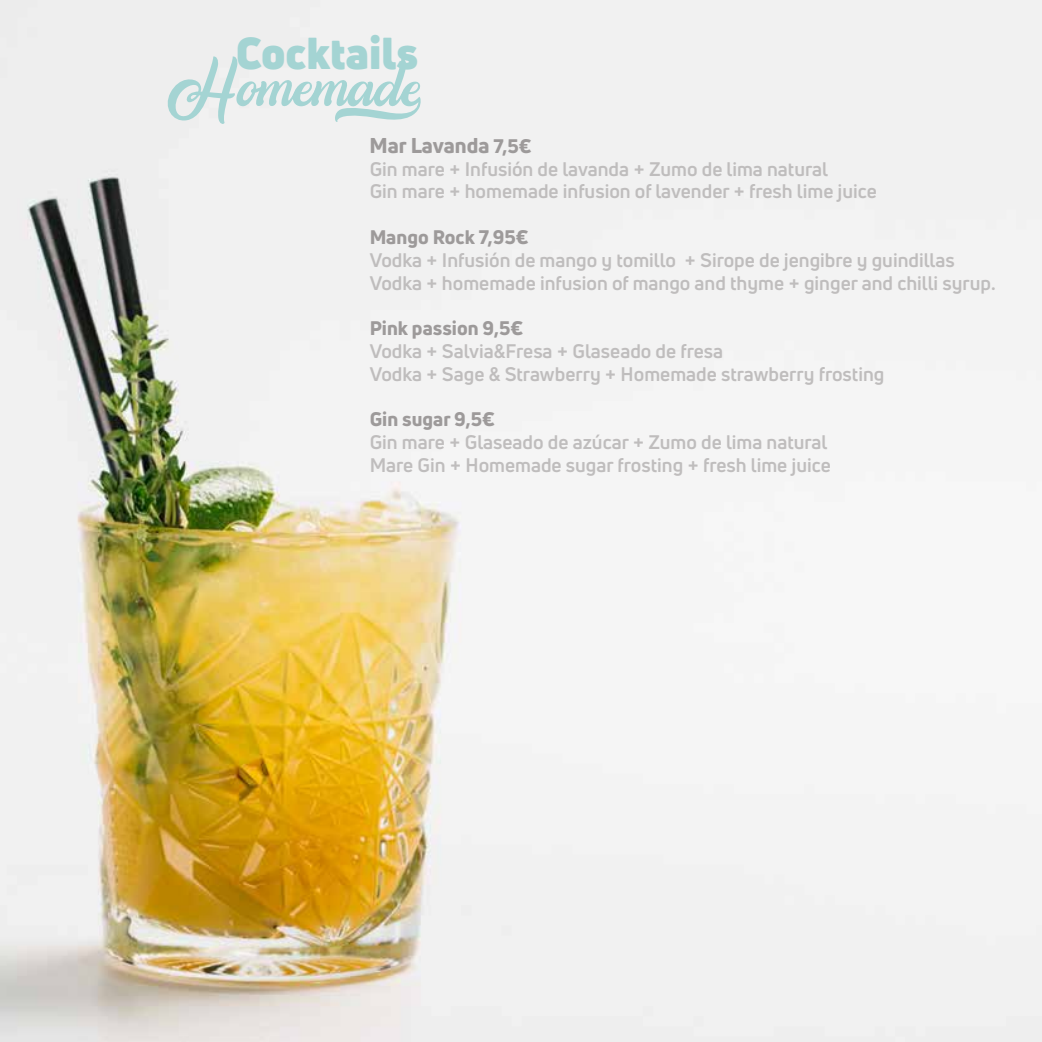
<style>
.page{position:relative;width:1042px;height:1042px;background:#fff}
.page>*{position:absolute;margin:0;border:0;box-sizing:border-box;transform-origin:0 0}
.t1{font:57.75px "Amigos";color:#a4d4d3}
.t2{font:900 43.75px "Uni Neue";color:#a4d4d3}
.t3{font:800 21px "Uni Neue";color:#9d9a9a}
.t4{font:700 19.25px/22.8px "Uni Neue";color:#bfbdbd}
.t5{font:800 19.25px "Uni Neue";color:#9d9a9a}
.s1{font-size:19.25px}
</style>
<div class="page">
<img style="left:0;top:0;width:1042px;height:1042px">
<h2 class="t2" style="left:236px;top:23px;width:184px">Cocktails</h2>
<h1 class="t1" style="left:176px;top:50px;width:319px">Homemade</h1>
<p class="t3" style="left:370px;top:131px;width:163px">Mar Lavanda <span class="s1">7,5€</span></p>
<p class="t4" style="left:370px;top:157px;width:509px">Gin mare + Infusión de lavanda + Zumo de lima natural<br>Gin mare + homemade infusion of lavender + fresh lime juice</p>
<p class="t5" style="left:370px;top:224px;width:161px">Mango Rock 7,95€</p>
<p class="t4" style="left:370px;top:248px;width:627px">Vodka + Infusión de mango y tomillo + Sirope de jengibre y guindillas<br>Vodka + homemade infusion of mango and thyme + ginger and chilli syrup.</p>
<p class="t5" style="left:370px;top:315px;width:155px">Pink passion 9,5€</p>
<p class="t4" style="left:370px;top:339px;width:516px">Vodka + Salvia&amp;Fresa + Glaseado de fresa<br>Vodka + Sage &amp; Strawberry + Homemade strawberry frosting</p>
<p class="t5" style="left:370px;top:406px;width:127px">Gin sugar 9,5€</p>
<p class="t4" style="left:370px;top:430px;width:462px">Gin mare + Glaseado de azúcar + Zumo de lima natural<br>Mare Gin + Homemade sugar frosting + fresh lime juice</p>
</div>
